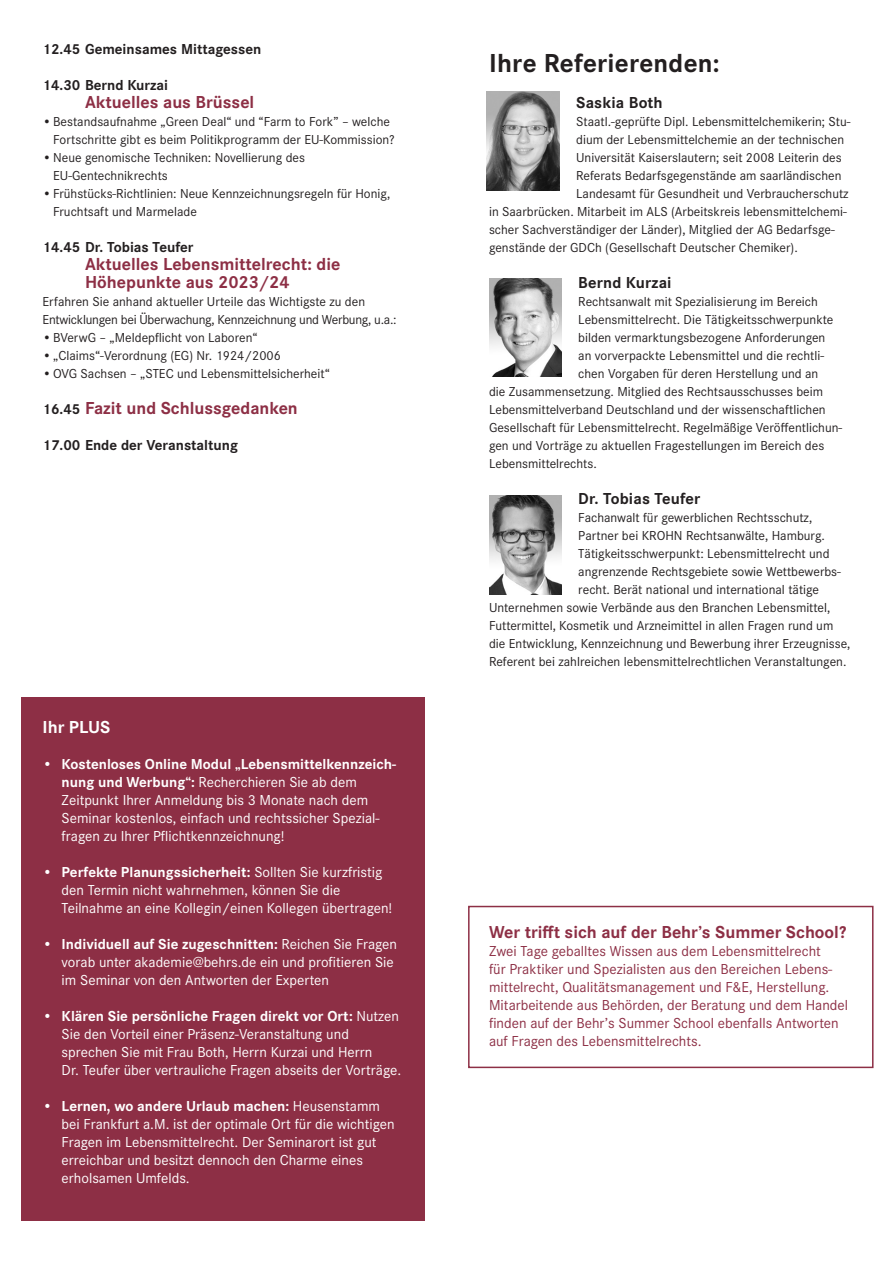
<style>
.page{position:relative;width:893px;height:1263px;background:#fff}
.page>*{position:absolute;margin:0;border:0;box-sizing:border-box;transform-origin:0 0}
.Überschrift_Referenten_18pt{font:700 27px "Corporate S";letter-spacing:.01em;color:#231f20}
.Fließtext_Programm_Titel{font:700 18px "Corporate S";color:#8d2f45}
.Überschrift___12pt___weiß{font:700 18px "Corporate S";color:#8d2f45}
.Fließtext_Programm_10_pt{font:700 18px "Corporate S";color:#8d2f45}
.t1{font:700 18px "Corporate S";color:#fff}
.Überschrift_11_pt{font:700 16.5px "Corporate S";letter-spacing:.01em;color:#231f20}
.t2{font:15px/18px "Corporate S";color:#fff}
.Fließtext_8_5pt___weiß{font:15px/18px "Corporate S";color:#8d2f45}
.Fließtext_Programm_10_pt-2{font:700 15px "Corporate S";color:#231f20}
.t3{font:700 15px "Corporate S";color:#fff}
.Fließtext___Referenten_9pt{font:13.5px "Corporate S";color:#231f20}
.Fließtext_Programm_10_pt-3{font:13.5px/18px "Corporate S";color:#231f20}
.Fließtext_Programm_10_pt-4{font:13.5px "Corporate S";letter-spacing:-.02em;color:#231f20}
.s1{font-size:15px;color:#231f20}
.s2{font-weight:400}
.s3{font-weight:700}
</style>
<div class="page">
<img style="left:489px;top:278px;width:72px;height:98px">
<img style="left:489px;top:495px;width:72px;height:99px">
<img style="left:487px;top:91px;width:72px;height:99px">
<div style="left:468px;top:906px;width:405px;height:162px;border:2px solid #8d2f45"></div>
<div style="left:21px;top:696px;width:404px;height:524px;background:#8d2f45"></div>
<p class="Fließtext_Programm_10_pt-2" style="left:43px;top:37px;width:220px">12.45 Gemeinsames Mittagessen</p>
<p class="Fließtext_Programm_10_pt-2" style="left:43px;top:73px;width:127px">14.30 Bernd Kurzai</p>
<p class="Fließtext_Programm_Titel" style="left:85px;top:88px;width:171px">Aktuelles aus Brüssel</p>
<p class="Fließtext_Programm_10_pt-3" style="left:53px;top:112px;width:343px;text-indent:-11px">•Bestandsaufnahme „Green Deal“ und “Farm to Fork” – welche<br>Fortschritte gibt es beim Politikprogramm der EU-Kommission?</p>
<p class="Fließtext_Programm_10_pt-3" style="left:43px;top:148px;width:264px">•Neue genomische Techniken: Novellierung des</p>
<p class="Fließtext_Programm_10_pt-3" style="left:53px;top:166px;width:116px">EU-Gentechnikrechts</p>
<p class="Fließtext_Programm_10_pt-3" style="left:53px;top:184px;width:339px;text-indent:-11px">•Frühstücks-Richtlinien: Neue Kennzeichnungsregeln für Honig,<br>Fruchtsaft und Marmelade</p>
<p class="Fließtext_Programm_10_pt-2" style="left:43px;top:235px;width:153px">14.45 Dr. Tobias Teufer</p>
<p class="Fließtext_Programm_Titel" style="left:85px;top:250px;width:257px">Aktuelles Lebensmittelrecht: die</p>
<p class="Fließtext_Programm_Titel" style="left:85px;top:268px;width:206px">Höhepunkte aus 2023/24</p>
<p class="Fließtext_Programm_10_pt-3" style="left:43px;top:292px;width:324px">Erfahren Sie anhand aktueller Urteile das Wichtigste zu den</p>
<p class="Fließtext_Programm_10_pt-4" style="left:43px;top:310px;width:356px">Entwicklungen bei Überwachung, Kennzeichnung und Werbung, u.a.:</p>
<p class="Fließtext_Programm_10_pt-3" style="left:43px;top:328px;width:217px">•BVerwG – „Meldepflicht von Laboren“</p>
<p class="Fließtext_Programm_10_pt-3" style="left:43px;top:346px;width:240px">•„Claims“-Verordnung (EG) Nr. 1924/2006</p>
<p class="Fließtext_Programm_10_pt-3" style="left:43px;top:364px;width:289px">•OVG Sachsen – „STEC und Lebensmittelsicherheit“</p>
<p class="Fließtext_Programm_10_pt" style="left:43px;top:394px;width:257px"><span class="s1">16.45</span> Fazit und Schlussgedanken</p>
<p class="Fließtext_Programm_10_pt-2" style="left:43px;top:433px;width:197px">17.00 Ende der Veranstaltung</p>
<p class="t1" style="left:43px;top:713px;width:69px">Ihr PLUS</p>
<p class="t3" style="left:43px;top:752px;width:355px"><span class="s2">•</span> Kostenloses Online Modul „Lebensmittelkennzeich-</p>
<p class="t2" style="left:62px;top:772px;width:297px"><span class="s3">nung und Werbung“:</span> Recherchieren Sie ab dem</p>
<p class="t2" style="left:62px;top:790px;width:319px">Zeitpunkt Ihrer Anmeldung bis 3 Monate nach dem<br>Seminar kostenlos, einfach und rechtssicher Spezial-</p>
<p class="t2" style="left:62px;top:826px;width:224px">fragen zu Ihrer Pflichtkennzeichnung!</p>
<p class="t2" style="left:62px;top:862px;width:322px;text-indent:-19px">• <span class="s3">Perfekte Planungssicherheit:</span> Sollten Sie kurzfristig den Termin nicht wahrnehmen, können Sie die</p>
<p class="t2" style="left:62px;top:898px;width:332px">Teilnahme an eine Kollegin/einen Kollegen übertragen!</p>
<p class="t2" style="left:62px;top:934px;width:337px;text-indent:-19px">• <span class="s3">Individuell auf Sie zugeschnitten:</span> Reichen Sie Fragen vorab unter akademie@behrs.de ein und profitieren Sie im Seminar von den Antworten der Experten</p>
<p class="t2" style="left:62px;top:1006px;width:339px;text-indent:-19px">• <span class="s3">Klären Sie persönliche Fragen direkt vor Ort:</span> Nutzen<br>Sie den Vorteil einer Präsenz-Veranstaltung und</p>
<p class="t2" style="left:62px;top:1042px;width:312px">sprechen Sie mit Frau Both, Herrn Kurzai und Herrn</p>
<p class="t2" style="left:62px;top:1060px;width:341px">Dr. Teufer über vertrauliche Fragen abseits der Vorträge.</p>
<p class="t2" style="left:62px;top:1096px;width:334px;text-indent:-19px">• <span class="s3">Lernen, wo andere Urlaub machen:</span> Heusenstamm bei Frankfurt a.M. ist der optimale Ort für die wichtigen</p>
<p class="t2" style="left:62px;top:1132px;width:316px">Fragen im Lebensmittelrecht. Der Seminarort ist gut erreichbar und besitzt dennoch den Charme eines</p>
<p class="t2" style="left:62px;top:1168px;width:130px">erholsamen Umfelds.</p>
<p class="Überschrift_Referenten_18pt" style="left:489px;top:42px;width:232px">Ihre Referierenden:</p>
<p class="Überschrift_11_pt" style="left:576px;top:90px;width:88px">Saskia Both</p>
<p class="Fließtext___Referenten_9pt" style="left:576px;top:112px;width:276px">Staatl.-geprüfte Dipl. Lebensmittelchemikerin; Stu-</p>
<p class="Fließtext___Referenten_9pt" style="left:576px;top:130px;width:270px">dium der Lebensmittelchemie an der technischen</p>
<p class="Fließtext___Referenten_9pt" style="left:576px;top:148px;width:267px">Universität Kaiserslautern; seit 2008 Leiterin des</p>
<p class="Fließtext___Referenten_9pt" style="left:576px;top:166px;width:267px">Referats Bedarfsgegenstände am saarländischen</p>
<p class="Fließtext___Referenten_9pt" style="left:576px;top:184px;width:274px">Landesamt für Gesundheit und Verbraucherschutz</p>
<p class="Fließtext___Referenten_9pt" style="left:489px;top:202px;width:359px">in Saarbrücken. Mitarbeit im ALS (Arbeitskreis lebensmittelchemi-</p>
<p class="Fließtext___Referenten_9pt" style="left:489px;top:220px;width:347px">scher Sachverständiger der Länder), Mitglied der AG Bedarfsge-</p>
<p class="Fließtext___Referenten_9pt" style="left:489px;top:238px;width:310px">genstände der GDCh (Gesellschaft Deutscher Chemiker).</p>
<p class="Überschrift_11_pt" style="left:578px;top:270px;width:95px">Bernd Kurzai</p>
<p class="Fließtext___Referenten_9pt" style="left:578px;top:292px;width:241px">Rechtsanwalt mit Spezialisierung im Bereich</p>
<p class="Fließtext___Referenten_9pt" style="left:578px;top:310px;width:257px">Lebensmittelrecht. Die Tätigkeitsschwerpunkte</p>
<p class="Fließtext___Referenten_9pt" style="left:578px;top:328px;width:249px">bilden vermarktungsbezogene Anforderungen</p>
<p class="Fließtext___Referenten_9pt" style="left:578px;top:346px;width:247px">an vorverpackte Lebensmittel und die rechtli-</p>
<p class="Fließtext___Referenten_9pt" style="left:578px;top:364px;width:241px">chen Vorgaben für deren Herstellung und an</p>
<p class="Fließtext___Referenten_9pt" style="left:489px;top:382px;width:336px">die Zusammensetzung. Mitglied des Rechtsausschusses beim</p>
<p class="Fließtext___Referenten_9pt" style="left:489px;top:400px;width:338px">Lebensmittelverband Deutschland und der wissenschaftlichen</p>
<p class="Fließtext___Referenten_9pt" style="left:489px;top:418px;width:355px">Gesellschaft für Lebensmittelrecht. Regelmäßige Veröffentlichun-</p>
<p class="Fließtext___Referenten_9pt" style="left:489px;top:436px;width:337px">gen und Vorträge zu aktuellen Fragestellungen im Bereich des</p>
<p class="Fließtext___Referenten_9pt" style="left:489px;top:454px;width:109px">Lebensmittelrechts.</p>
<p class="Überschrift_11_pt" style="left:578px;top:486px;width:124px">Dr. Tobias Teufer</p>
<p class="Fließtext___Referenten_9pt" style="left:578px;top:508px;width:235px">Fachanwalt für gewerblichen Rechtsschutz,</p>
<p class="Fließtext___Referenten_9pt" style="left:578px;top:526px;width:248px">Partner bei KROHN Rechtsanwälte, Hamburg.</p>
<p class="Fließtext___Referenten_9pt" style="left:578px;top:544px;width:253px">Tätigkeitsschwerpunkt: Lebensmittelrecht und</p>
<p class="Fließtext___Referenten_9pt" style="left:578px;top:562px;width:264px">angrenzende Rechtsgebiete sowie Wettbewerbs-</p>
<p class="Fließtext___Referenten_9pt" style="left:578px;top:580px;width:242px">recht. Berät national und international tätige</p>
<p class="Fließtext___Referenten_9pt" style="left:489px;top:598px;width:343px">Unternehmen sowie Verbände aus den Branchen Lebensmittel,</p>
<p class="Fließtext___Referenten_9pt" style="left:489px;top:616px;width:346px">Futtermittel, Kosmetik und Arzneimittel in allen Fragen rund um</p>
<p class="Fließtext___Referenten_9pt" style="left:489px;top:634px;width:363px">die Entwicklung, Kennzeichnung und Bewerbung ihrer Erzeugnisse,</p>
<p class="Fließtext___Referenten_9pt" style="left:489px;top:652px;width:359px">Referent bei zahlreichen lebensmittelrechtlichen Veranstaltungen.</p>
<p class="Überschrift___12pt___weiß" style="left:489px;top:918px;width:359px">Wer trifft sich auf der Behr’s Summer School?</p>
<p class="Fließtext_8_5pt___weiß" style="left:489px;top:941px;width:361px">Zwei Tage geballtes Wissen aus dem Lebensmittelrecht<br>für Praktiker und Spezialisten aus den Bereichen Lebens&shy;mittelrecht, Qualitätsmanagement und F&amp;E, Herstellung.<br>Mitarbeitende aus Behörden, der Beratung und dem Handel finden auf der Behr’s Summer School ebenfalls Antworten auf Fragen des Lebensmittelrechts.</p>
</div>
